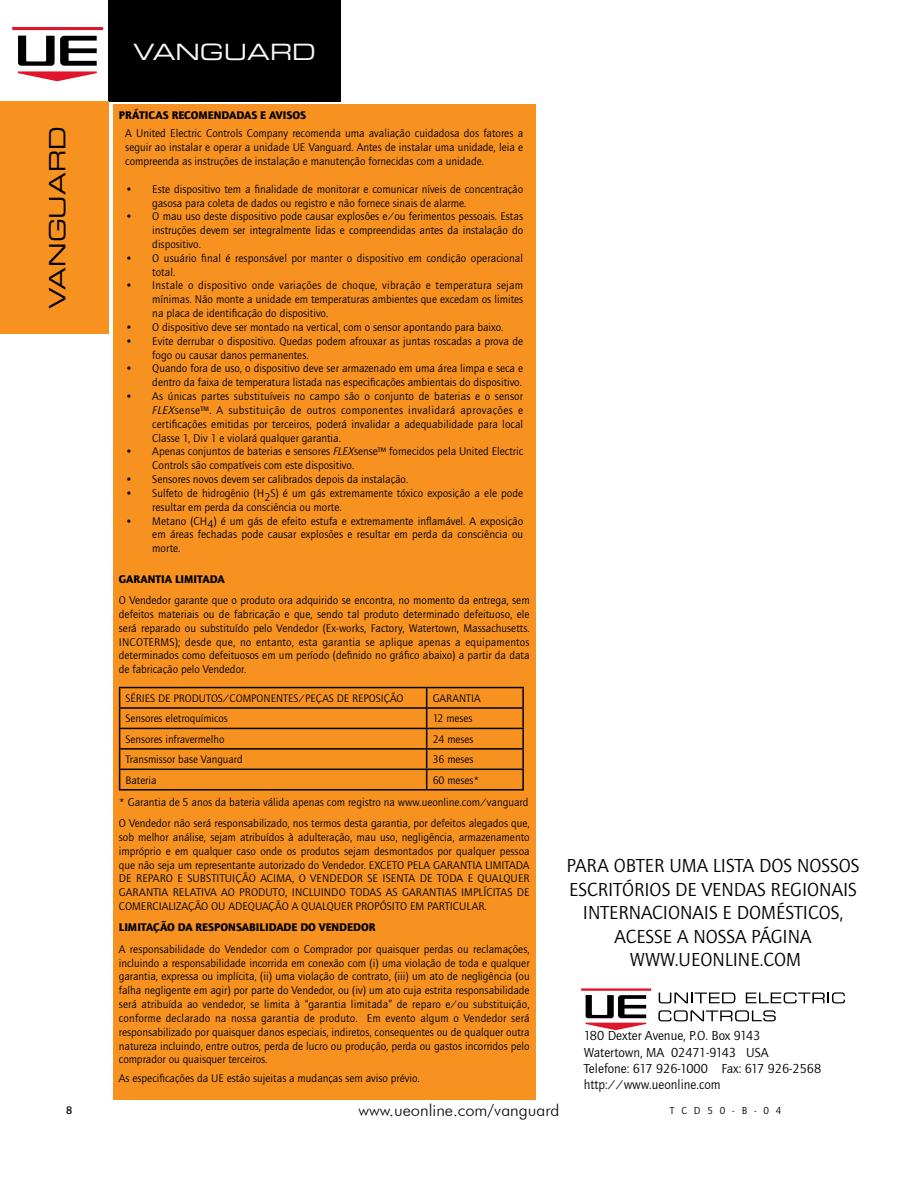
<style>
.page{position:relative;width:918px;height:1188px;background:#fff}
.page>*{position:absolute;margin:0;border:0;box-sizing:border-box;transform-origin:0 0}
.t1{font:22.5px "Eurostile Extended Two";color:#fdf8f8}
.t2{font:22.5px "Eurostile Extended Two";color:#000}
.t3{font:19.5px/23.4px "Quay Sans ITC";color:#000;text-align:center}
.t4{font:300 16.5px "Futura BT";color:#000}
.t5{font:13.5px/16.2px "Quay Sans ITC";color:#000}
.Body_Text{font:11.55px/13.8px "Quay Sans ITC";color:#000;text-align:justify}
.RP-_body{font:11.55px/13.8px "Quay Sans ITC";color:#000;text-align:justify}
.warranty_head{font:11.55px "Quay Sans ITC";color:#000}
.RP-_body-2{font:900 11.55px "Quay Sans ITC";color:#000}
.heading_3{font:900 11.55px "Quay Sans ITC";color:#000}
.t6{font:11.25px "Quay Sans ITC";color:#000}
.t7{font:11.25px "Quay Sans Md ITC SC900";color:#000}
.t8{font:10.5px "Quay Sans ITC Book SC900";letter-spacing:.65em;color:#000}
.s1{font-style:italic}
</style>
<div class="page">
<div style="left:108px;top:0;width:233px;height:101px;background:#000"></div>
<div style="left:0;top:102px;width:108px;height:232px;background:#f79221"></div>
<hr style="left:12px;top:27px;width:91px;height:3px;background:#df162b">
<svg style="left:18px;top:36px;width:79px;height:45px"></svg>
<hr style="left:581px;top:988px;width:70px;height:3px;background:#df162b">
<svg style="left:585px;top:995px;width:61px;height:35px"></svg>
<svg style="left:659px;top:993px;width:76px;height:10px"></svg>
<svg style="left:746px;top:992px;width:99px;height:11px"></svg>
<svg style="left:658px;top:1010px;width:118px;height:11px"></svg>
<div style="left:113px;top:104px;width:423px;height:995px;background:#f79221"></div>
<hr style="left:119px;top:687px;width:308px;height:1px;background:#000">
<hr style="left:427px;top:687px;width:97px;height:1px;background:#000">
<hr style="left:119px;top:707px;width:308px;height:2px;background:#000">
<hr style="left:427px;top:707px;width:97px;height:2px;background:#000">
<hr style="left:119px;top:728px;width:308px;height:1px;background:#000">
<hr style="left:427px;top:728px;width:97px;height:1px;background:#000">
<hr style="left:119px;top:748px;width:308px;height:2px;background:#000">
<hr style="left:427px;top:748px;width:97px;height:2px;background:#000">
<hr style="left:119px;top:769px;width:308px;height:1px;background:#000">
<svg style="left:119px;top:688px;width:1px;height:101px"></svg>
<hr style="left:427px;top:769px;width:97px;height:1px;background:#000">
<svg style="left:426px;top:688px;width:1px;height:101px"></svg>
<svg style="left:522px;top:688px;width:2px;height:101px"></svg>
<hr style="left:119px;top:789px;width:308px;height:1px;background:#000">
<hr style="left:427px;top:789px;width:97px;height:1px;background:#000">
<h1 class="t2" style="left:42px;top:309px;width:185px;rotate:-90deg">VANGUARD</h1>
<h1 class="t1" style="left:133px;top:37px;width:185px">VANGUARD</h1>
<p class="RP-_body-2" style="left:119px;top:108px;width:189px">PRÁTICAS RECOMENDADAS E AVISOS</p>
<p class="RP-_body" style="left:125px;top:127px;width:399px">A United Electric Controls Company recomenda uma avaliação cuidadosa dos fatores a seguir ao instalar e operar a unidade UE Vanguard. Antes de instalar uma unidade, leia e compreenda as instruções de instalação e manutenção fornecidas com a unidade.</p>
<p class="Body_Text" style="left:152px;top:182px;width:372px;text-indent:-27px">• Este dispositivo tem a finalidade de monitorar e comunicar níveis de concentração gasosa para coleta de dados ou registro e não fornece sinais de alarme.</p>
<p class="Body_Text" style="left:152px;top:210px;width:372px;text-indent:-27px">• O mau uso deste dispositivo pode causar explosões e/ou ferimentos pessoais. Estas instruções devem ser integralmente lidas e compreendidas antes da instalação do dispositivo.</p>
<p class="Body_Text" style="left:152px;top:251px;width:372px;text-indent:-27px">• O usuário final é responsável por manter o dispositivo em condição operacional total.</p>
<p class="Body_Text" style="left:152px;top:279px;width:372px;text-indent:-27px">• Instale o dispositivo onde variações de choque, vibração e temperatura sejam mínimas. Não monte a unidade em temperaturas ambientes que excedam os limites na placa de identificação do dispositivo.</p>
<p class="Body_Text" style="left:125px;top:320px;width:380px">• O dispositivo deve ser montado na vertical, com o sensor apontando para baixo.</p>
<p class="Body_Text" style="left:152px;top:334px;width:372px;text-indent:-27px">• Evite derrubar o dispositivo. Quedas podem afrouxar as juntas roscadas a prova de fogo ou causar danos permanentes.</p>
<p class="Body_Text" style="left:125px;top:362px;width:399px;text-align:right">• Quando fora de uso, o dispositivo deve ser armazenado em uma área limpa e seca e dentro da faixa de temperatura listada nas especificações ambientais do dispositivo.</p>
<p class="Body_Text" style="left:152px;top:390px;width:372px;text-indent:-27px">• As únicas partes substituíveis no campo são o conjunto de baterias e o sensor <span class="s1">FLEX</span>sense™. A substituição de outros componentes invalidará aprovações e certificações emitidas por terceiros, poderá invalidar a adequabilidade para local Classe 1, Div 1 e violará qualquer garantia.</p>
<p class="Body_Text" style="left:152px;top:445px;width:372px;text-indent:-27px">• Apenas conjuntos de baterias e sensores <span class="s1">FLEX</span>sense™ fornecidos pela United Electric<br>Controls são compatíveis com este dispositivo.</p>
<p class="Body_Text" style="left:125px;top:473px;width:285px">• Sensores novos devem ser calibrados depois da instalação.</p>
<p class="Body_Text" style="left:152px;top:486px;width:372px;text-indent:-27px">• Sulfeto de hidrogênio (H2S) é um gás extremamente tóxico exposição a ele pode resultar em perda da consciência ou morte.</p>
<p class="Body_Text" style="left:152px;top:514px;width:372px;text-indent:-27px">• Metano (CH4) é um gás de efeito estufa e extremamente inflamável. A exposição em áreas fechadas pode causar explosões e resultar em perda da consciência ou morte.</p>
<p class="RP-_body-2" style="left:119px;top:572px;width:107px">GARANTIA LIMITADA</p>
<p class="Body_Text" style="left:119px;top:594px;width:412px">O Vendedor garante que o produto ora adquirido se encontra, no momento da entrega, sem defeitos materiais ou de fabricação e que, sendo tal produto determinado defeituoso, ele será reparado ou substituído pelo Vendedor (Ex-works, Factory, Watertown, Massachusetts.<br>INCOTERMS); desde que, no entanto, esta garantia se aplique apenas a equipamentos determinados como defeituosos em um período (definido no gráfico abaixo) a partir da data de fabricação pelo Vendedor.</p>
<p class="t6" style="left:126px;top:692px;width:279px">SÉRIES DE PRODUTOS/COMPONENTES/PEÇAS DE REPOSIÇÃO</p>
<p class="t6" style="left:433px;top:692px;width:50px">GARANTIA</p>
<p class="t6" style="left:126px;top:713px;width:104px">Sensores eletroquímicos</p>
<p class="t6" style="left:433px;top:713px;width:41px">12 meses</p>
<p class="t6" style="left:126px;top:733px;width:100px">Sensores infravermelho</p>
<p class="t6" style="left:433px;top:733px;width:42px">24 meses</p>
<p class="t6" style="left:126px;top:753px;width:119px">Transmissor base Vanguard</p>
<p class="t6" style="left:433px;top:753px;width:42px">36 meses</p>
<p class="t6" style="left:126px;top:774px;width:32px">Bateria</p>
<p class="t6" style="left:433px;top:774px;width:48px">60 meses*</p>
<p class="Body_Text" style="left:119px;top:795px;width:411px">* Garantia de 5 anos da bateria válida apenas com registro na www.ueonline.com/vanguard</p>
<p class="Body_Text" style="left:119px;top:817px;width:412px">O Vendedor não será responsabilizado, nos termos desta garantia, por defeitos alegados que, sob melhor análise, sejam atribuídos à adulteração, mau uso, negligência, armazenamento impróprio e em qualquer caso onde os produtos sejam desmontados por qualquer pessoa que não seja um representante autorizado do Vendedor. EXCETO PELA GARANTIA LIMITADA DE REPARO E SUBSTITUIÇÃO ACIMA, O VENDEDOR SE ISENTA DE TODA E QUALQUER GARANTIA RELATIVA AO PRODUTO, INCLUINDO TODAS AS GARANTIAS IMPLÍCITAS DE COMERCIALIZAÇÃO OU ADEQUAÇÃO A QUALQUER PROPÓSITO EM PARTICULAR.</p>
<p class="heading_3" style="left:119px;top:921px;width:258px">LIMITAÇÃO DA RESPONSABILIDADE DO VENDEDOR</p>
<p class="Body_Text" style="left:119px;top:942px;width:412px">A responsabilidade do Vendedor com o Comprador por quaisquer perdas ou reclamações, incluindo a responsabilidade incorrida em conexão com (i) uma violação de toda e qualquer garantia, expressa ou implícita, (ii) uma violação de contrato, (iii) um ato de negligência (ou falha negligente em agir) por parte do Vendedor, ou (iv) um ato cuja estrita responsabilidade será atribuída ao vendedor, se limita à “garantia limitada” de reparo e/ou substituição, conforme declarado na nossa garantia de produto. Em evento algum o Vendedor será responsabilizado por quaisquer danos especiais, indiretos, consequentes ou de qualquer outra natureza incluindo, entre outros, perda de lucro ou produção, perda ou gastos incorridos pelo comprador ou quaisquer terceiros.</p>
<p class="warranty_head" style="left:119px;top:1072px;width:302px">As especificações da UE estão sujeitas a mudanças sem aviso prévio.</p>
<p class="t3" style="left:567px;top:855px;width:294px">PARA OBTER UMA LISTA DOS NOSSOS<br>ESCRITÓRIOS DE VENDAS REGIONAIS<br>INTERNACIONAIS E DOMÉSTICOS,<br>ACESSE A NOSSA PÁGINA<br>WWW.UEONLINE.COM</p>
<p class="t5" style="left:584px;top:1028px;width:187px">180 Dexter Avenue, P.O. Box 9143<br>Watertown, MA 02471-9143 USA</p>
<p class="t5" style="left:584px;top:1061px;width:239px">Telefone: 617 926-1000 Fax: 617 926-2568</p>
<p class="t5" style="left:584px;top:1077px;width:138px">http://www.ueonline.com</p>
<p class="t7" style="left:66px;top:1104px;width:8px">8</p>
<h3 class="t4" style="left:358px;top:1100px;width:203px">www.ueonline.com/vanguard</h3>
<p class="t8" style="left:670px;top:1105px;width:113px">TCD50-B-04</p>
</div>
